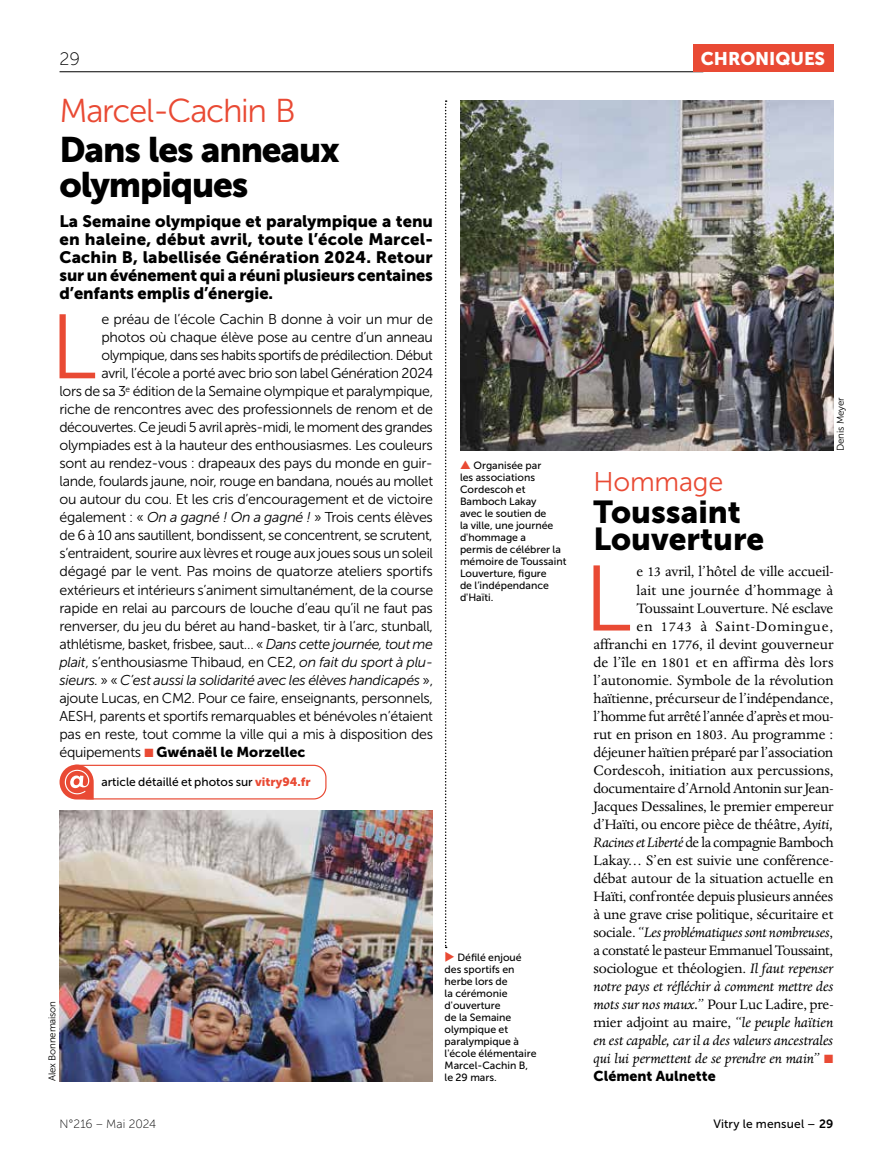
<style>
.page{position:relative;width:893px;height:1149px;background:#fff}
.page>*{position:absolute;margin:0;border:0;box-sizing:border-box;transform-origin:0 0}
.t1{font:92.55px "Museo Sans 300";color:#e94a34}
.t2{font:91.05px "Museo Sans 300";color:#e94a34}
.t3{font:35.25px/34.5px "Museo Sans 900";letter-spacing:-.035em;color:#000}
.t4{font:33px "Museo Sans 300";letter-spacing:-.04em;color:#e94a34}
.t5{font:31.5px/27px "Museo Sans 900";color:#000}
.t6{font:27px "Museo Sans 300";letter-spacing:-.01em;color:#e94a34}
.t7{font:18.3px "Museo Sans 900";letter-spacing:-.005em;color:#fff}
.t8{font:18px "Museo Sans 100";color:#000}
.t9{font:16.5px/18px "Museo Sans 900";letter-spacing:-.01em;color:#000;text-align:justify}
.t10{font:15.75px/18px "Dante MT Pro";letter-spacing:-.01em;color:#000;text-align:right}
.t11{font:14.25px/18px "Museo Sans 300";letter-spacing:-.02em;color:#000;text-align:right}
.t12{font:14.25px "Museo Sans 900";color:#000}
.t13{font:12px "Museo Sans 500";color:#000}
.t14{font:12px "Museo Sans 100";color:#000}
.t15{font:10.5px/12px "Museo Sans 500";color:#000}
.t16{font:9.75px "Museo Sans 300";letter-spacing:-.02em;color:#000}
.s1{font-style:italic}
.s2{font-family:"Museo Sans 300"}
.s3{color:#e94a34}
.s4{font-family:"Museo Sans 900";color:#e94a34}
.s5{font-family:"Museo Sans 700"}
</style>
<div class="page">
<hr style="left:60px;top:71px;width:643px;height:1px;background:#000">
<div style="left:693px;top:45px;width:140px;height:27px;background:#e94a34"></div>
<img style="left:60px;top:810px;width:373px;height:271px">
<svg style="left:445px;top:100px;width:2px;height:847px"></svg>
<img style="left:460px;top:100px;width:373px;height:350px">
<svg style="left:60px;top:764px;width:267px;height:35px"></svg>
<p class="t8" style="left:60px;top:49px;width:22px">29</p>
<p class="t7" style="left:701px;top:48px;width:126px">CHRONIQUES</p>
<h3 class="t4" style="left:60px;top:93px;width:238px">Marcel-Cachin B</h3>
<h3 class="t3" style="left:60px;top:132px;width:282px">Dans les anneaux olympiques</h3>
<p class="t9" style="left:60px;top:212px;width:375px">La Semaine olympique et paralympique a tenu en haleine, début avril, toute l’école Marcel-Cachin B, labellisée Génération 2024. Retour sur un événement qui a réuni plusieurs centaines d’enfants emplis d’énergie.</p>
<p class="t11" style="left:60px;top:310px;width:375px">e préau de l’école Cachin B donne à voir un mur de photos où chaque élève pose au centre d’un anneau olympique, dans ses habits sportifs de prédilection. Début<br>avril, l’école a porté avec brio son label Génération 2024<br>lors de sa 3<sup>e</sup> édition de la Semaine olympique et paralympique, riche de rencontres avec des professionnels de renom et de découvertes. Ce jeudi 5 avril après-midi, le moment des grandes olympiades est à la hauteur des enthousiasmes. Les couleurs sont au rendez-vous : drapeaux des pays du monde en guir&shy;lande, foulards jaune, noir, rouge en bandana, noués au mollet ou autour du cou. Et les cris d’encouragement et de victoire également : « <span class="s1">On a gagné ! On a gagné !</span> » Trois cents élèves de 6 à 10 ans sautillent, bondissent, se concentrent, se scrutent, s’entraident, sourire aux lèvres et rouge aux joues sous un soleil dégagé par le vent. Pas moins de quatorze ateliers sportifs extérieurs et intérieurs s’animent simultanément, de la course rapide en relai au parcours de louche d’eau qu’il ne faut pas renverser, du jeu du béret au hand-basket, tir à l’arc, stunball, athlétisme, basket, frisbee, saut… « <span class="s1">Dans cette journée, tout me plait</span>, s’enthousiasme Thibaud, en CE2, <span class="s1">on fait du sport à plu&shy;sieurs.</span> » « <span class="s1">C’est aussi la solidarité avec les élèves handicapés</span> », ajoute Lucas, en CM2. Pour ce faire, enseignants, personnels, AESH, parents et sportifs remarquables et bénévoles n’étaient pas en reste, tout comme la ville qui a mis à disposition des</p>
<p class="t12" style="left:60px;top:743px;width:247px"><span class="s2">équipements</span> <span class="s3">■</span> Gwénaël le Morzellec</p>
<h2 class="t2" style="left:50px;top:298px;width:48px">L</h2>
<p class="t13" style="left:101px;top:775px;width:211px">article détaillé et photos sur <span class="s4">vitry94.fr</span></p>
<p class="t15" style="left:460px;top:459px;width:108px"><span class="s3">▲</span> Organisée par<br>les associations<br>Cordescoh et<br>Bamboch Lakay<br>avec le soutien de<br>la ville, une journée d'hommage a<br>permis de célébrer la mémoire de Toussaint<br>Louverture, figure<br>de l’indépendance d'Haïti.</p>
<p class="t16" style="left:47px;top:1080px;width:81px;rotate:-90deg">Alex Bonnemaison</p>
<p class="t15" style="left:445px;top:950px;width:93px"><span class="s3">◆</span> Défilé enjoué des sportifs en herbe lors de<br>la cérémonie d'ouverture<br>de la Semaine olympique et paralympique à l'école élémentaire<br>Marcel-Cachin B, le 29 mars.</p>
<h3 class="t6" style="left:593px;top:467px;width:131px">Hommage</h3>
<h3 class="t5" style="left:593px;top:498px;width:172px">Toussaint<br>Louverture</h3>
<p class="t16" style="left:835px;top:450px;width:55px;rotate:-90deg">Denis Meyer</p>
<h1 class="t1" style="left:584px;top:548px;width:49px">L</h1>
<p class="t10" style="left:593px;top:562px;width:242px">e 13 avril, l’hôtel de ville accueil-<br>lait une journée d’hommage à Toussaint Louverture. Né esclave<br>en 1743 à Saint-Domingue, affranchi en 1776, il devint gouverneur de l’île en 1801 et en affirma dès lors l’autonomie. Symbole de la révolution haïtienne, précurseur de l’indépendance, l’homme fut arrêté l’année d’après et mou&shy;rut en prison en 1803. Au programme : déjeuner haïtien préparé par l’association Cordescoh, initiation aux percussions, documentaire d’Arnold Antonin sur Jean-Jacques Dessalines, le premier empereur d’Haïti, ou encore pièce de théâtre, <span class="s1">Ayiti, Racines et Liberté</span> de la compagnie Bamboch Lakay… S’en est suivie une conférence&shy;débat autour de la situation actuelle en Haïti, confrontée depuis plusieurs années à une grave crise politique, sécuritaire et sociale. “<span class="s1">Les problématiques sont nombreuses</span>, a constaté le pasteur Emmanuel Toussaint, sociologue et théologien. <span class="s1">Il faut repenser notre pays et réfléchir à comment mettre des mots sur nos maux.</span>” Pour Luc Ladire, pre&shy;mier adjoint au maire, “<span class="s1">le peuple haïtien en est capable, car il a des valeurs ancestrales qui lui permettent de se prendre en main</span>” <span class="s3">■</span></p>
<p class="t12" style="left:593px;top:1067px;width:124px">Clément Aulnette</p>
<p class="t14" style="left:60px;top:1116px;width:98px">N°216 – Mai 2024</p>
<p class="t13" style="left:713px;top:1116px;width:122px">Vitry le mensuel – <span class="s5">29</span></p>
</div>
